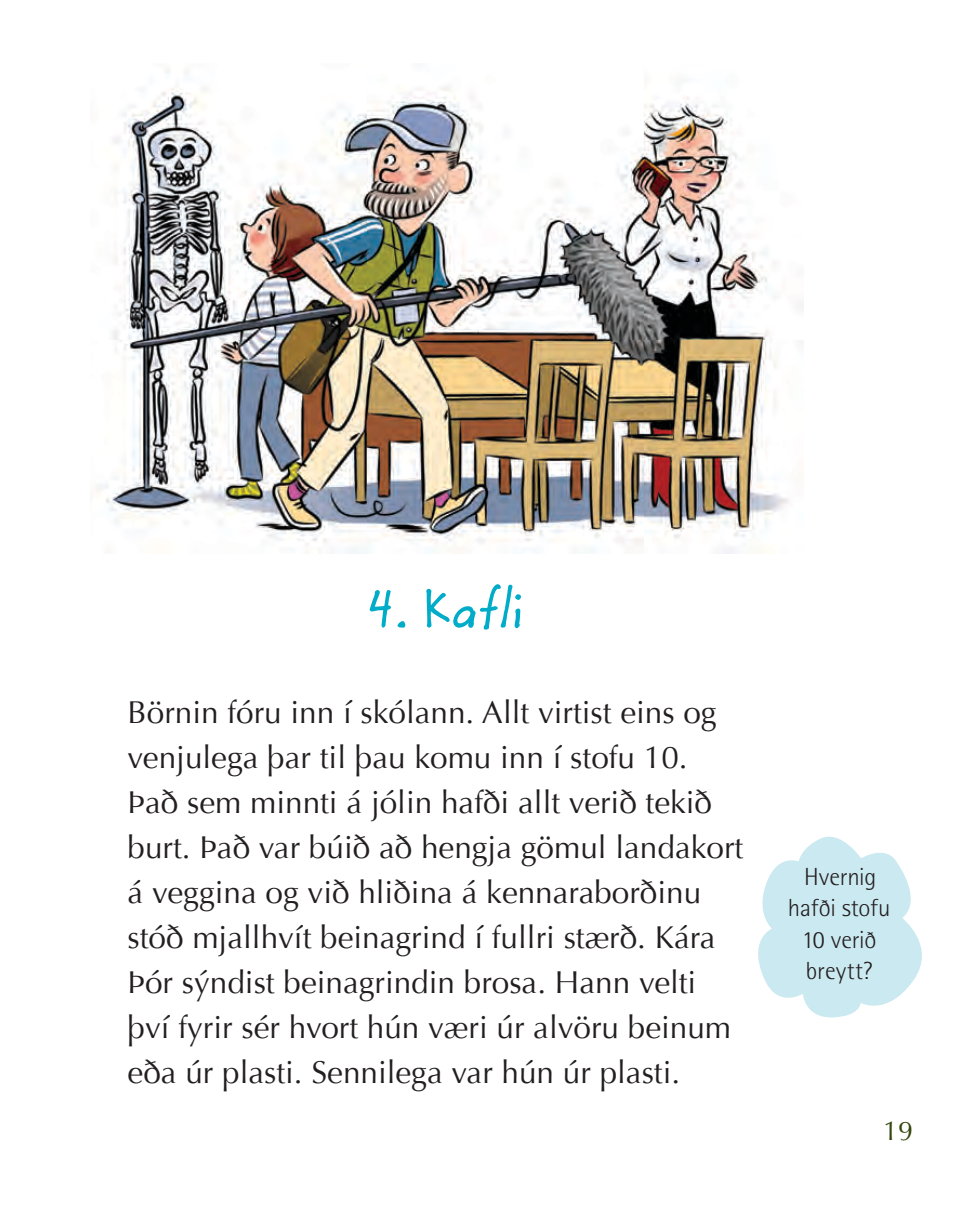
<style>
.page{position:relative;width:957px;height:1212px;background:#fff}
.page>*{position:absolute;margin:0;border:0;box-sizing:border-box;transform-origin:0 0}
.t1{font:54px "Zemke Hand ITC";color:#00acc8}
.t2{font:31.5px/45px "Optima";color:#231f20}
.t3{font:27px "Optima";color:#33460d}
.t4{font:300 24.75px/31.5px "Rotis Semi Sans";letter-spacing:-.005em;color:#231f20;text-align:center}
</style>
<div class="page">
<img style="left:96px;top:70px;width:708px;height:483px">
<svg style="left:758px;top:836px;width:164px;height:182px"></svg>
<h1 class="t1" style="left:368px;top:571px;width:158px">4. Kafli</h1>
<p class="t2" style="left:128px;top:690px;width:617px">Börnin fóru inn í skólann. Allt virtist eins og venjulega þar til þau komu inn í stofu 10.<br>Það sem minnti á jólin hafði allt verið tekið burt. Það var búið að hengja gömul landakort á veggina og við hliðina á kennaraborðinu stóð mjallhvít beinagrind í fullri stærð. Kára Þór sýndist beinagrindin brosa. Hann velti því fyrir sér hvort hún væri úr alvöru beinum eða úr plasti. Sennilega var hún úr plasti.</p>
<p class="t4" style="left:788px;top:860px;width:104px">Hvernig hafði stofu<br>10 verið breytt?</p>
<p class="t3" style="left:883px;top:1115px;width:32px">19</p>
</div>
